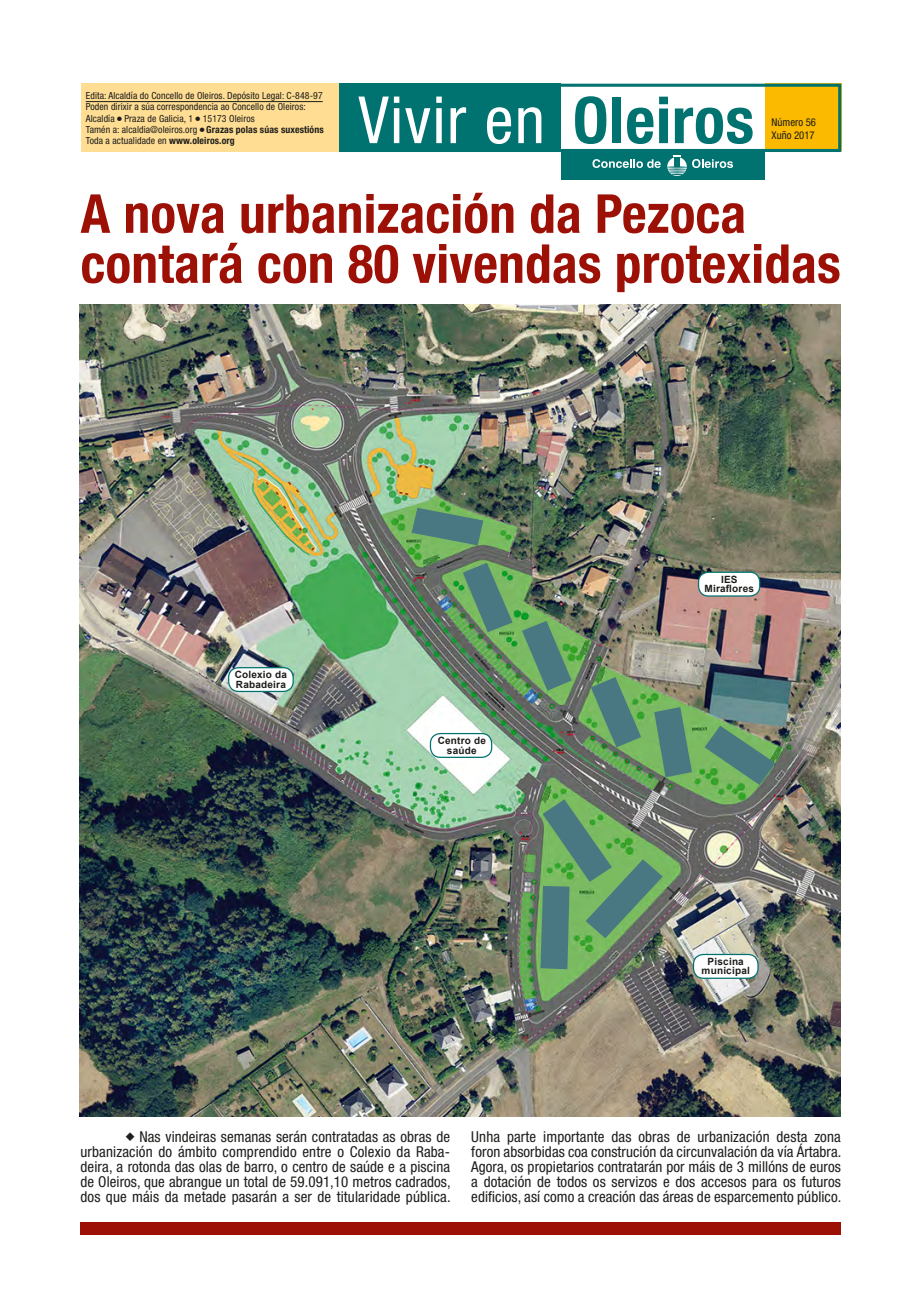
<style>
.page{position:relative;width:904px;height:1312px;background:#fff}
.page>*{position:absolute;margin:0;border:0;box-sizing:border-box;transform-origin:0 0}
.t1{font:condensed 65.12px "Helvetica Neue";letter-spacing:.02em;color:#fff}
.t2{font:700 condensed 53.75px/50px "Helvetica Neue";letter-spacing:.005em;color:#9c1006}
.t3{font:condensed 15px/15px "Helvetica Neue";letter-spacing:.005em;color:#1d1d1b;text-align:justify}
.t4{font:condensed 10.75px/12.9px "Helvetica Neue";color:#1d1d1b}
.t5{font:700 10px/8.8px "Arial";letter-spacing:.02em;color:#1d1d1b;text-align:center}
.t6{font:condensed 9.75px/11.2px "Helvetica Neue";letter-spacing:.01em;color:#1d1d1b}
.s1{font-family:"Monotype Sorts";font-stretch:normal;font-size:6px}
.s2{font-weight:700}
.s3{font-weight:700;font-size:64.38px;color:#007270}
.s4{font-family:"Monotype Sorts";font-stretch:normal;font-size:12px}
</style>
<div class="page">
<div style="left:765px;top:84px;width:76px;height:67px;background:#fbba00"></div>
<div style="left:338px;top:84px;width:503px;height:68px;border:3px solid #007270"></div>
<div style="left:338px;top:84px;width:223px;height:67px;background:#007270"></div>
<div style="left:561px;top:150px;width:203px;height:30px;background:#007270"></div>
<svg style="left:592px;top:159px;width:68px;height:9px"></svg>
<svg style="left:667px;top:155px;width:66px;height:21px"></svg>
<div style="left:81px;top:84px;width:257px;height:68px;background:#ffdd93"></div>
<hr style="left:86px;top:101px;width:237px;height:1px;background:#1d1d1b">
<div style="left:80px;top:1222px;width:760px;height:12px;background:#9c1006"></div>
<img style="left:80px;top:305px;width:760px;height:811px">
<svg style="left:411px;top:507px;width:72px;height:38px;background:#578b73"></svg>
<svg style="left:463px;top:562px;width:49px;height:70px;background:#5d9170"></svg>
<svg style="left:522px;top:620px;width:49px;height:70px;background:#5e9370"></svg>
<svg style="left:591px;top:677px;width:50px;height:70px;background:#5d926f"></svg>
<svg style="left:654px;top:707px;width:38px;height:70px;background:#598c77"></svg>
<svg style="left:704px;top:725px;width:71px;height:59px;background:#63946e"></svg>
<svg style="left:540px;top:799px;width:122px;height:170px;background:#65926c"></svg>
<div style="left:229px;top:667px;width:64px;height:24px;background:#fff;border-radius:10px"></div>
<div style="left:228px;top:667px;width:66px;height:25px;border:1px solid #007270;border-radius:10px"></div>
<div style="left:430px;top:733px;width:61px;height:24px;background:#fff;border-radius:10px"></div>
<div style="left:430px;top:732px;width:62px;height:25px;border:1px solid #007270;border-radius:10px"></div>
<div style="left:693px;top:954px;width:65px;height:24px;background:#fff;border-radius:10px"></div>
<div style="left:693px;top:953px;width:65px;height:25px;border:1px solid #007270;border-radius:10px"></div>
<div style="left:698px;top:572px;width:61px;height:24px;background:#fff;border-radius:10px"></div>
<div style="left:698px;top:571px;width:62px;height:25px;border:1px solid #007270;border-radius:10px"></div>
<p class="t6" style="left:86px;top:90px;width:239px">Edita: Alcaldía do Concello de Oleiros. Depósito Legal: C-848-97<br>Poden dirixir a súa correspondencia ao Concello de Oleiros:<br>Alcaldía <span class="s1">l</span> Praza de Galicia, 1 <span class="s1">l</span> 15173 Oleiros<br>Tamén a: alcaldia@oleiros.org <span class="s1">l</span> <span class="s2">Grazas polas súas suxestións </span>Toda a actualidade en <span class="s2">www.oleiros.org</span></p>
<h1 class="t1" style="left:358px;top:82px;width:397px">Vivir en <span class="s3">Oleiros</span></h1>
<p class="t4" style="left:771px;top:116px;width:46px">Número 56<br>Xuño 2017</p>
<h2 class="t2" style="left:81px;top:185px;width:761px">A nova urbanización da Pezoca contará con 80 vivendas protexidas</h2>
<p class="t5" style="left:235px;top:670px;width:54px;line-height:9.4px;text-align:left">Colexio da<br>Rabadeira</p>
<p class="t5" style="left:437px;top:735px;width:50px;line-height:10px">Centro de saúde</p>
<p class="t5" style="left:704px;top:575px;width:51px">IES<br>Miraflores</p>
<p class="t5" style="left:701px;top:957px;width:50px">Piscina municipal</p>
<p class="t3" style="left:80px;top:1128px;width:372px;text-indent:45px"><span class="s4">u</span> Nas vindeiras semanas serán contratadas as obras de urbanización do ámbito comprendido entre o Colexio da Raba&shy;deira, a rotonda das olas de barro, o centro de saúde e a piscina de Oleiros, que abrangue un total de 59.091,10 metros cadrados, dos que máis da metade pasarán a ser de titularidade pública.</p>
<p class="t3" style="left:471px;top:1128px;width:371px">Unha parte importante das obras de urbanización desta zona foron absorbidas coa construción da circunvalación da vía Ártabra.<br>Agora, os propietarios contratarán por máis de 3 millóns de euros a dotación de todos os servizos e dos accesos para os futuros edificios, así como a creación das áreas de esparcemento público.</p>
</div>
